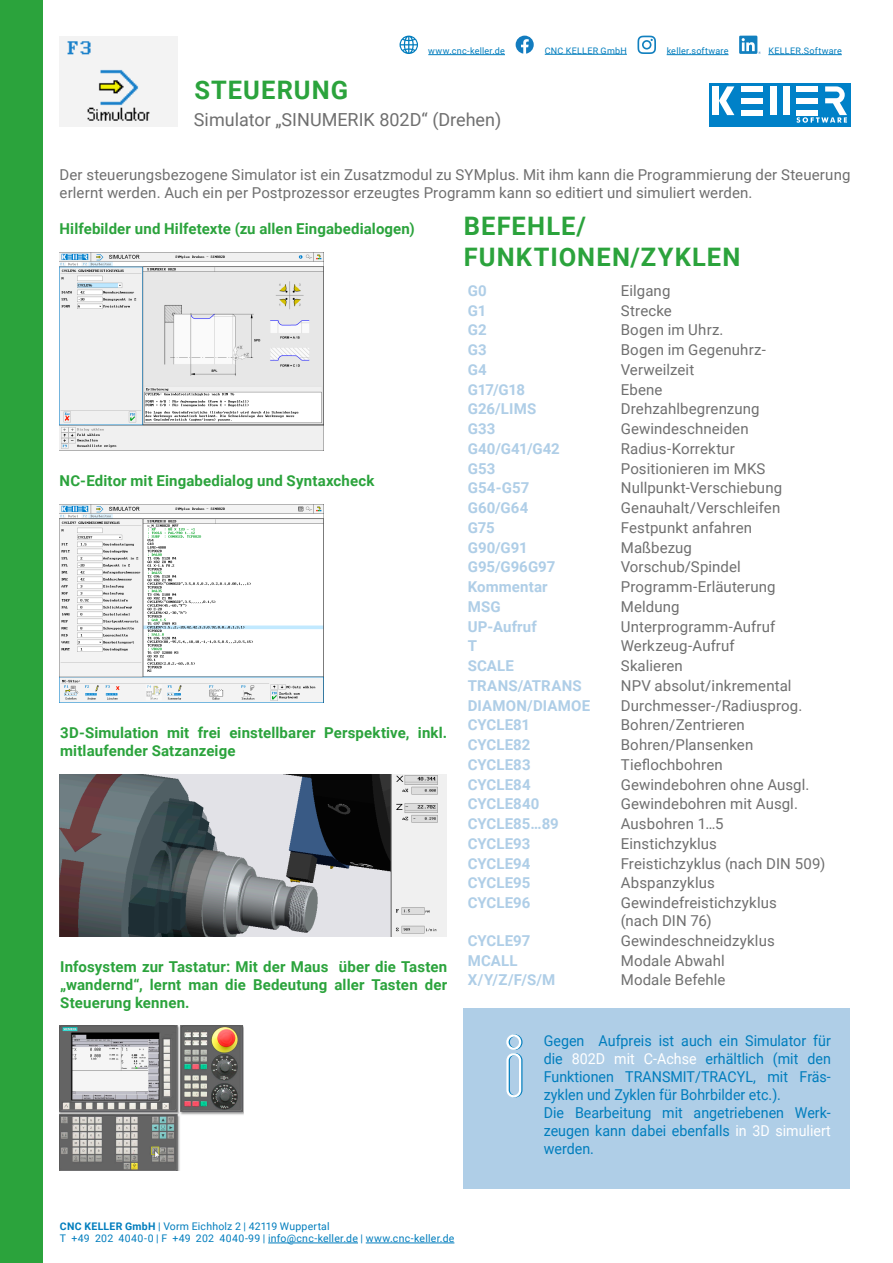
<style>
.page{position:relative;width:893px;height:1263px;background:#fff}
.page>*{position:absolute;margin:0;border:0;box-sizing:border-box;transform-origin:0 0}
.Fließtext_Headline{font:700 25.5px "Roboto";letter-spacing:.045em;color:#2ba33c}
.UnterKapitelname_L{font:18px "Roboto";color:#6f6f6f}
.Fließtext_Tabelle{font:15px "Roboto";letter-spacing:.005em;color:#6f6f6f}
.Fließtext_Headline2{font:700 15px/18px "Roboto";letter-spacing:.01em;color:#2ba33c}
.Fließtext_Hervorhebu{font:700 15px "Roboto";letter-spacing:.01em;color:#afcee7}
.Infotext{font:15px/18px "Roboto";color:#007dbd;text-align:justify;scale:.95 1}
.Fließtext{font:15px/18px "Roboto";letter-spacing:.01em;color:#6f6f6f}
.t1{font:10.5px/12.6px "Roboto";letter-spacing:.02em;color:#007dbd}
.t2{font:9px "Roboto";letter-spacing:.03em;color:#007dbd}
.s1{font-weight:700}
.s2{color:#fff}
</style>
<div class="page">
<div style="left:463px;top:1008px;width:387px;height:180px;background:#afcee7"></div>
<svg style="left:506px;top:1034px;width:17px;height:64px"></svg>
<img style="left:60px;top:252px;width:264px;height:198px">
<img style="left:60px;top:504px;width:264px;height:198px">
<img style="left:60px;top:774px;width:386px;height:162px">
<img style="left:60px;top:1025px;width:184px;height:145px">
<div style="left:0;top:0;width:43px;height:1263px;background:#2ba33c"></div>
<img style="left:60px;top:36px;width:117px;height:90px">
<div style="left:709px;top:83px;width:141px;height:43px;background:#0081c8"></div>
<svg style="left:719px;top:86px;width:15px;height:29px"></svg>
<div style="left:712px;top:86px;width:7px;height:29px;background:#fff"></div>
<div style="left:770px;top:86px;width:6px;height:29px;background:#fff"></div>
<div style="left:783px;top:86px;width:6px;height:29px;background:#fff"></div>
<div style="left:741px;top:86px;width:22px;height:6px;background:#fff"></div>
<div style="left:741px;top:98px;width:22px;height:5px;background:#fff"></div>
<div style="left:741px;top:110px;width:22px;height:5px;background:#fff"></div>
<svg style="left:796px;top:86px;width:51px;height:37px"></svg>
<hr style="left:545px;top:54px;width:82px;height:1px;background:#007dbd">
<svg style="left:516px;top:36px;width:18px;height:18px"></svg>
<hr style="left:667px;top:54px;width:61px;height:1px;background:#007dbd">
<svg style="left:637px;top:36px;width:19px;height:18px"></svg>
<hr style="left:428px;top:54px;width:77px;height:1px;background:#007dbd">
<svg style="left:400px;top:36px;width:18px;height:18px"></svg>
<hr style="left:768px;top:54px;width:74px;height:1px;background:#007dbd">
<svg style="left:739px;top:36px;width:22px;height:18px"></svg>
<hr style="left:268px;top:1243px;width:90px;height:1px;background:#007dbd">
<hr style="left:366px;top:1243px;width:88px;height:1px;background:#007dbd">
<p class="t2" style="left:428px;top:44px;width:78px">www.cnc-keller.de</p>
<p class="t2" style="left:545px;top:44px;width:84px">CNC KELLER GmbH</p>
<p class="t2" style="left:667px;top:44px;width:63px">keller.software</p>
<p class="t2" style="left:768px;top:44px;width:75px">KELLER.Software</p>
<h1 class="Fließtext_Headline" style="left:194px;top:72px;width:155px">STEUERUNG</h1>
<p class="UnterKapitelname_L" style="left:194px;top:107px;width:309px">Simulator „SINUMERIK 802D“ (Drehen)</p>
<p class="Fließtext" style="left:60px;top:165px;width:792px">Der steuerungsbezogene Simulator ist ein Zusatzmodul zu SYMplus. Mit ihm kann die Programmierung der Steuerung erlernt werden. Auch ein per Postprozessor erzeugtes Programm kann so editiert und simuliert werden.</p>
<p class="Fließtext_Headline" style="left:464px;top:208px;width:124px">BEFEHLE/</p>
<p class="Fließtext_Headline" style="left:464px;top:239px;width:278px">FUNKTIONEN/ZYKLEN</p>
<p class="Fließtext_Hervorhebu" style="left:468px;top:280px;width:21px">G0</p>
<p class="Fließtext_Tabelle" style="left:621px;top:280px;width:51px">Eilgang</p>
<p class="Fließtext_Hervorhebu" style="left:468px;top:300px;width:20px">G1</p>
<p class="Fließtext_Tabelle" style="left:621px;top:300px;width:52px">Strecke</p>
<p class="Fließtext_Hervorhebu" style="left:468px;top:319px;width:20px">G2</p>
<p class="Fließtext_Tabelle" style="left:621px;top:319px;width:104px">Bogen im Uhrz.</p>
<p class="Fließtext_Hervorhebu" style="left:468px;top:339px;width:20px">G3</p>
<p class="Fließtext_Tabelle" style="left:621px;top:339px;width:146px">Bogen im Gegenuhrz-</p>
<p class="Fließtext_Hervorhebu" style="left:468px;top:359px;width:20px">G4</p>
<p class="Fließtext_Tabelle" style="left:621px;top:359px;width:75px">Verweilzeit</p>
<p class="Fließtext_Hervorhebu" style="left:468px;top:379px;width:59px">G17/G18</p>
<p class="Fließtext_Tabelle" style="left:621px;top:379px;width:43px">Ebene</p>
<p class="Fließtext_Hervorhebu" style="left:468px;top:398px;width:70px">G26/LIMS</p>
<p class="Fließtext_Tabelle" style="left:621px;top:398px;width:140px">Drehzahlbegrenzung</p>
<p class="Fließtext_Hervorhebu" style="left:468px;top:418px;width:29px">G33</p>
<p class="Fließtext_Tabelle" style="left:621px;top:418px;width:129px">Gewindeschneiden</p>
<p class="Fließtext_Hervorhebu" style="left:468px;top:438px;width:94px">G40/G41/G42</p>
<p class="Fließtext_Tabelle" style="left:621px;top:438px;width:115px">Radius-Korrektur</p>
<p class="Fließtext_Hervorhebu" style="left:468px;top:458px;width:29px">G53</p>
<p class="Fließtext_Tabelle" style="left:621px;top:458px;width:146px">Positionieren im MKS</p>
<p class="Fließtext_Hervorhebu" style="left:468px;top:477px;width:63px">G54-G57</p>
<p class="Fließtext_Tabelle" style="left:621px;top:477px;width:163px">Nullpunkt-Verschiebung</p>
<p class="Fließtext_Hervorhebu" style="left:468px;top:497px;width:62px">G60/G64</p>
<p class="Fließtext_Tabelle" style="left:621px;top:497px;width:161px">Genauhalt/Verschleifen</p>
<p class="Fließtext_Hervorhebu" style="left:468px;top:517px;width:29px">G75</p>
<p class="Fließtext_Tabelle" style="left:621px;top:517px;width:133px">Festpunkt anfahren</p>
<p class="Fließtext_Hervorhebu" style="left:468px;top:537px;width:62px">G90/G91</p>
<p class="Fließtext_Tabelle" style="left:621px;top:537px;width:73px">Maßbezug</p>
<p class="Fließtext_Hervorhebu" style="left:468px;top:556px;width:89px">G95/G96G97</p>
<p class="Fließtext_Tabelle" style="left:621px;top:556px;width:122px">Vorschub/Spindel</p>
<p class="Fließtext_Hervorhebu" style="left:468px;top:576px;width:81px">Kommentar</p>
<p class="Fließtext_Tabelle" style="left:621px;top:576px;width:156px">Programm-Erläuterung</p>
<p class="Fließtext_Hervorhebu" style="left:468px;top:596px;width:34px">MSG</p>
<p class="Fließtext_Tabelle" style="left:621px;top:596px;width:60px">Meldung</p>
<p class="Fließtext_Hervorhebu" style="left:468px;top:616px;width:70px">UP-Aufruf</p>
<p class="Fließtext_Tabelle" style="left:621px;top:616px;width:156px">Unterprogramm-Aufruf</p>
<p class="Fließtext_Hervorhebu" style="left:468px;top:635px;width:11px">T</p>
<p class="Fließtext_Tabelle" style="left:621px;top:635px;width:115px">Werkzeug-Aufruf</p>
<p class="Fließtext_Hervorhebu" style="left:468px;top:655px;width:48px">SCALE</p>
<p class="Fließtext_Tabelle" style="left:621px;top:655px;width:64px">Skalieren</p>
<p class="Fließtext_Hervorhebu" style="left:468px;top:675px;width:115px">TRANS/ATRANS</p>
<p class="Fließtext_Tabelle" style="left:621px;top:675px;width:172px">NPV absolut/inkremental</p>
<p class="Fließtext_Hervorhebu" style="left:468px;top:695px;width:124px">DIAMON/DIAMOE</p>
<p class="Fließtext_Tabelle" style="left:621px;top:695px;width:183px">Durchmesser-/Radiusprog.</p>
<p class="Fließtext_Hervorhebu" style="left:468px;top:714px;width:64px">CYCLE81</p>
<p class="Fließtext_Tabelle" style="left:621px;top:714px;width:125px">Bohren/Zentrieren</p>
<p class="Fließtext_Hervorhebu" style="left:468px;top:734px;width:64px">CYCLE82</p>
<p class="Fließtext_Tabelle" style="left:621px;top:734px;width:134px">Bohren/Plansenken</p>
<p class="Fließtext_Hervorhebu" style="left:468px;top:754px;width:64px">CYCLE83</p>
<p class="Fließtext_Tabelle" style="left:621px;top:754px;width:103px">Tieflochbohren</p>
<p class="Fließtext_Hervorhebu" style="left:468px;top:774px;width:64px">CYCLE84</p>
<p class="Fließtext_Tabelle" style="left:621px;top:774px;width:190px">Gewindebohren ohne Ausgl.</p>
<p class="Fließtext_Hervorhebu" style="left:468px;top:793px;width:73px">CYCLE840</p>
<p class="Fließtext_Tabelle" style="left:621px;top:793px;width:179px">Gewindebohren mit Ausgl.</p>
<p class="Fließtext_Hervorhebu" style="left:468px;top:813px;width:93px">CYCLE85…89</p>
<p class="Fließtext_Tabelle" style="left:621px;top:813px;width:104px">Ausbohren 1…5</p>
<p class="Fließtext_Hervorhebu" style="left:468px;top:833px;width:64px">CYCLE93</p>
<p class="Fließtext_Tabelle" style="left:621px;top:833px;width:98px">Einstichzyklus</p>
<p class="Fließtext_Hervorhebu" style="left:468px;top:853px;width:64px">CYCLE94</p>
<p class="Fließtext_Tabelle" style="left:621px;top:853px;width:206px">Freistichzyklus (nach DIN 509)</p>
<p class="Fließtext_Hervorhebu" style="left:468px;top:873px;width:64px">CYCLE95</p>
<p class="Fließtext_Tabelle" style="left:621px;top:873px;width:96px">Abspanzyklus</p>
<p class="Fließtext_Hervorhebu" style="left:468px;top:892px;width:64px">CYCLE96</p>
<p class="Fließtext_Tabelle" style="left:621px;top:892px;width:157px">Gewindefreistichzyklus</p>
<p class="Fließtext_Tabelle" style="left:621px;top:910px;width:92px">(nach DIN 76)</p>
<p class="Fließtext_Hervorhebu" style="left:468px;top:930px;width:64px">CYCLE97</p>
<p class="Fließtext_Tabelle" style="left:621px;top:930px;width:155px">Gewindeschneidzyklus</p>
<p class="Fließtext_Hervorhebu" style="left:468px;top:950px;width:51px">MCALL</p>
<p class="Fließtext_Tabelle" style="left:621px;top:950px;width:105px">Modale Abwahl</p>
<p class="Fließtext_Hervorhebu" style="left:468px;top:970px;width:89px">X/Y/Z/F/S/M</p>
<p class="Fließtext_Tabelle" style="left:621px;top:970px;width:106px">Modale Befehle</p>
<p class="Fließtext_Headline2" style="left:60px;top:219px;width:357px">Hilfebilder und Hilfetexte (zu allen Eingabedialogen)</p>
<p class="Fließtext_Headline2" style="left:60px;top:471px;width:316px">NC-Editor mit Eingabedialog und Syntaxcheck</p>
<p class="Fließtext_Headline2" style="left:60px;top:723px;width:388px">3D-Simulation mit frei einstellbarer Perspektive, inkl. mitlaufender Satzanzeige</p>
<p class="Fließtext_Headline2" style="left:60px;top:957px;width:388px;text-align:justify">Infosystem zur Tastatur: Mit der Maus über die Tasten „wandernd“, lernt man die Bedeutung aller Tasten der Steuerung kennen.</p>
<p class="t1" style="left:60px;top:1219px;width:396px"><span class="s1">CNC KELLER GmbH</span> | Vorm Eichholz 2 | 42119 Wuppertal<br>T +49 202 4040-0 | F +49 202 4040-99 | info@cnc-keller.de | www.cnc-keller.de</p>
<p class="Infotext" style="left:544px;top:1031px;width:304px">Gegen Aufpreis ist auch ein Simulator für die <span class="s2">802D mit C-Achse</span> erhältlich (mit den Funktionen TRANSMIT/TRACYL, mit Fräs&shy;zyklen und Zyklen für Bohrbilder etc.).</p>
<p class="Infotext" style="left:544px;top:1103px;width:304px">Die Bearbeitung mit angetriebenen Werk&shy;zeugen kann dabei ebenfalls <span class="s2">in 3D simuliert </span>werden.</p>
</div>
